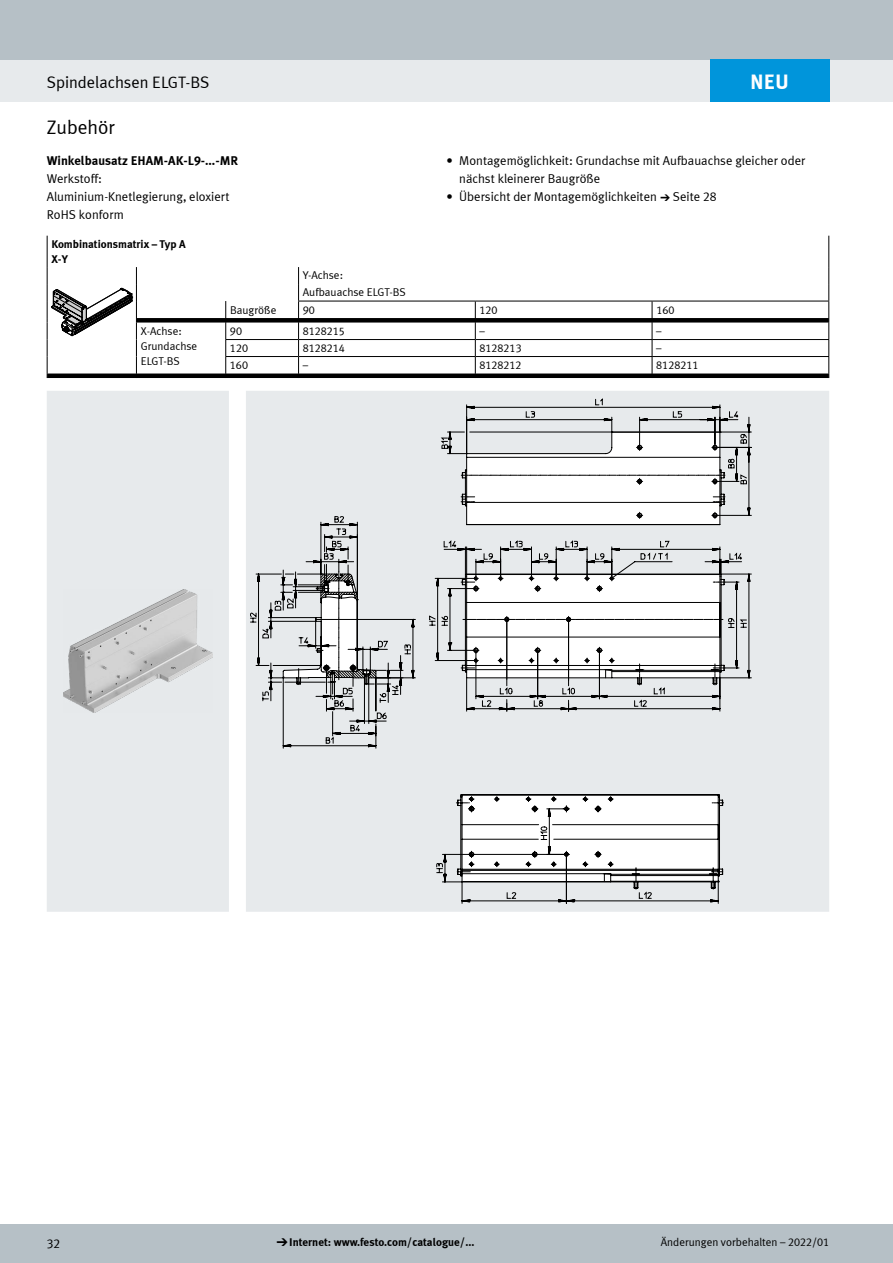
<style>
.page{position:relative;width:893px;height:1263px;background:#fff}
.page>*{position:absolute;margin:0;border:0;box-sizing:border-box;transform-origin:0 0}
.t1{font:700 21px "Meta Plus LF";color:#fff}
.t2{font:19.5px "Meta Plus LF";color:#000}
.t3{font:16.5px "Meta Plus LF";color:#000}
.t4{font:12.75px/18px "Meta Plus LF";color:#000}
.t5{font:700 12.75px "Meta Plus LF";color:#000}
.t6{font:11.25px/15px "Meta Plus LF";color:#000}
.t7{font:700 11.25px/15px "Meta Plus LF";color:#000}
.s1{font-family:"Meto Pict 182"}
.s2{font-family:"Meto Pict 182";font-weight:400}
</style>
<div class="page">
<div style="left:0;top:1225px;width:893px;height:38px;background:#b6c0c6"></div>
<div style="left:0;top:60px;width:893px;height:42px;background:#e7eaec"></div>
<div style="left:0;top:0;width:893px;height:60px;background:#b6c0c6"></div>
<svg style="left:137px;top:318px;width:691px;height:60px"></svg>
<hr style="left:225px;top:339px;width:74px;height:1px;background:#000">
<hr style="left:299px;top:339px;width:176px;height:1px;background:#000">
<hr style="left:475px;top:339px;width:177px;height:1px;background:#000">
<hr style="left:652px;top:339px;width:177px;height:1px;background:#000">
<hr style="left:225px;top:356px;width:74px;height:1px;background:#000">
<hr style="left:299px;top:356px;width:176px;height:1px;background:#000">
<hr style="left:475px;top:356px;width:177px;height:1px;background:#000">
<hr style="left:652px;top:356px;width:177px;height:1px;background:#000">
<hr style="left:47px;top:236px;width:1px;height:31px;background:#000">
<hr style="left:828px;top:236px;width:1px;height:31px;background:#000">
<svg style="left:225px;top:301px;width:1px;height:77px"></svg>
<svg style="left:298px;top:267px;width:1px;height:111px"></svg>
<svg style="left:475px;top:302px;width:1px;height:76px"></svg>
<svg style="left:652px;top:302px;width:1px;height:76px"></svg>
<svg style="left:828px;top:267px;width:1px;height:111px"></svg>
<hr style="left:298px;top:301px;width:177px;height:1px;background:#000">
<hr style="left:475px;top:301px;width:177px;height:1px;background:#000">
<hr style="left:652px;top:301px;width:177px;height:1px;background:#000">
<svg style="left:47px;top:267px;width:90px;height:111px"></svg>
<div style="left:47px;top:391px;width:782px;height:521px;background:#e7eaec"></div>
<img style="left:63px;top:590px;width:149px;height:123px">
<svg style="left:250px;top:399px;width:497px;height:345px"></svg>
<svg style="left:437px;top:794px;width:287px;height:109px"></svg>
<div style="left:710px;top:60px;width:119px;height:42px;background:#0095db"></div>
<p class="t3" style="left:47px;top:73px;width:164px">Spindelachsen ELGT-BS</p>
<h2 class="t2" style="left:47px;top:116px;width:70px">Zubehör</h2>
<p class="t5" style="left:47px;top:152px;width:193px">Winkelbausatz EHAM-AK-L9-...-MR</p>
<p class="t4" style="left:47px;top:169px;width:184px">Werkstoff:<br>Aluminium-Knetlegierung, eloxiert<br>RoHS konform</p>
<p class="t7" style="left:51px;top:236px;width:136px">Kombinationsmatrix – Typ A<br>X-Y</p>
<p class="t6" style="left:303px;top:267px;width:105px;line-height:17px">Y-Achse:<br>Aufbauachse ELGT-BS</p>
<h1 class="t1" style="left:750px;top:68px;width:40px">NEU</h1>
<p class="t4" style="left:459px;top:152px;width:348px;text-indent:-13px">• Montagemöglichkeit: Grundachse mit Aufbauachse gleicher oder nächst kleinerer Baugröße</p>
<p class="t4" style="left:446px;top:188px;width:272px">• Übersicht der Montagemöglichkeiten <span class="s1">a</span>Seite 28</p>
<p class="t6" style="left:230px;top:302px;width:48px">Baugröße</p>
<p class="t6" style="left:303px;top:302px;width:14px">90</p>
<p class="t6" style="left:480px;top:302px;width:20px">120</p>
<p class="t6" style="left:656px;top:302px;width:20px">160</p>
<p class="t6" style="left:141px;top:323px;width:58px">X-Achse:<br>Grundachse<br>ELGT-BS</p>
<p class="t6" style="left:230px;top:323px;width:14px">90</p>
<p class="t6" style="left:303px;top:323px;width:44px">8128215</p>
<p class="t6" style="left:480px;top:323px;width:7px">–</p>
<p class="t6" style="left:656px;top:323px;width:7px">–</p>
<p class="t6" style="left:230px;top:340px;width:20px">120</p>
<p class="t6" style="left:303px;top:340px;width:44px">8128214</p>
<p class="t6" style="left:480px;top:340px;width:44px">8128213</p>
<p class="t6" style="left:656px;top:340px;width:7px">–</p>
<p class="t6" style="left:230px;top:357px;width:20px">160</p>
<p class="t6" style="left:303px;top:357px;width:7px">–</p>
<p class="t6" style="left:480px;top:357px;width:44px">8128212</p>
<p class="t6" style="left:656px;top:357px;width:44px">8128211</p>
<p class="t4" style="left:47px;top:1234px;width:15px">32</p>
<p class="t7" style="left:276px;top:1234px;width:199px"><span class="s2">d</span>Internet: www.festo.com/catalogue/...</p>
<p class="t6" style="left:661px;top:1235px;width:170px">Änderungen vorbehalten – 2022/01</p>
</div>
